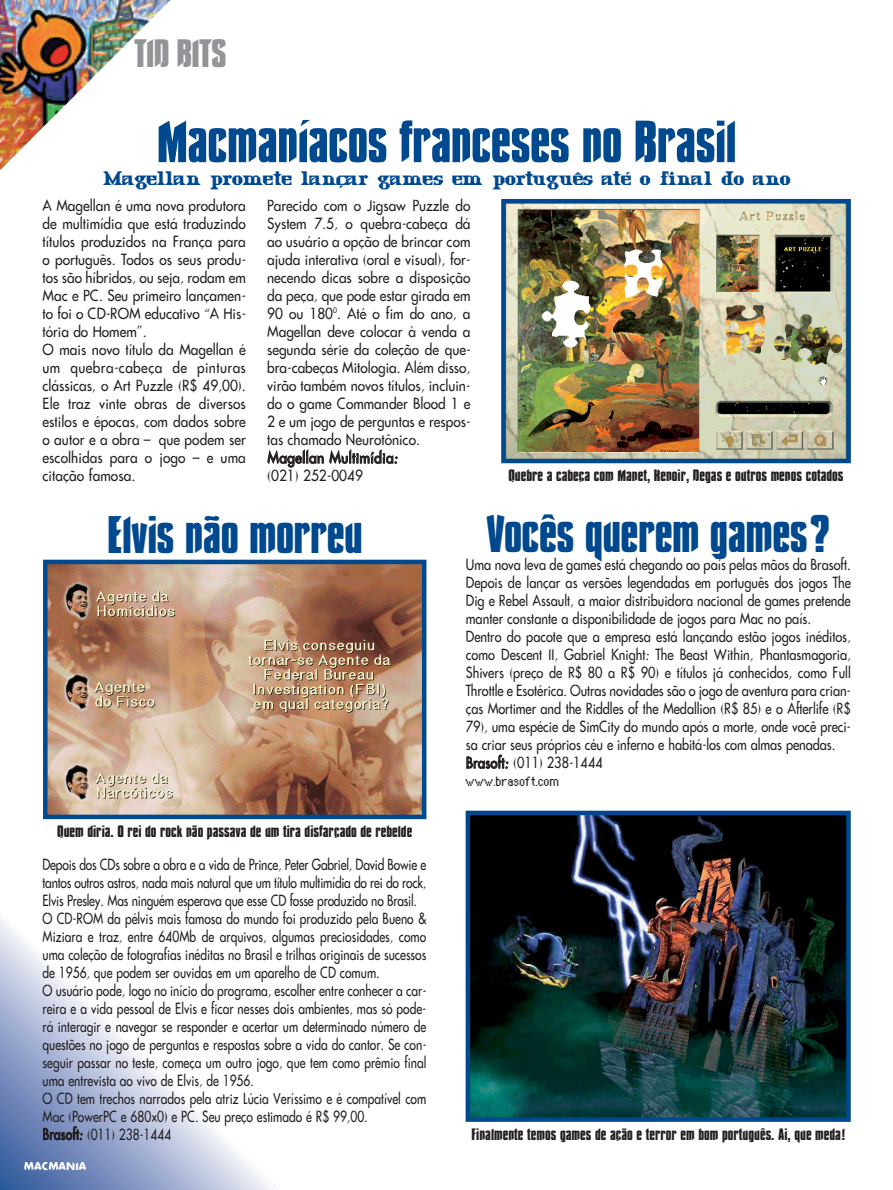
<style>
.page{position:relative;width:893px;height:1190px;background:#fff}
.page>*{position:absolute;margin:0;border:0;box-sizing:border-box;transform-origin:0 0}
.t1{font:700 54px "Compacta Vitima";letter-spacing:-.015em;color:#00498f}
.t2{font:700 48px "Compacta Vitima";letter-spacing:-.015em;color:#00498f}
.t3{font:700 36px "Compacta Vitima";letter-spacing:-.02em;color:#939497}
.t4{font:700 18px "Macmania";color:#00498f}
.t5{font:15px/18px "Futura Vitima";color:#231f1f;scale:.8 1}
.t6{font:15px/18px "Futura Vitima";color:#231f1f;scale:.91 1}
.t7{font:15px/18px "Futura Vitima";color:#231f1f;scale:.85 1}
.t8{font:700 15px "Compacta Vitima";color:#231f1f}
.t9{font:15px "Genoveva";color:#231f1f}
.t10{font:700 10.5px "Futura Vitima";color:#fff}
</style>
<div class="page">
<img style="left:0;top:0;width:171px;height:171px">
<svg style="left:0;top:919px;width:279px;height:271px"></svg>
<img style="left:506px;top:204px;width:339px;height:254px">
<div style="left:501px;top:199px;width:349px;height:264px;border:4px solid #00498f"></div>
<img style="left:470px;top:815px;width:375px;height:301px">
<div style="left:465px;top:810px;width:385px;height:311px;border:4px solid #00498f"></div>
<img style="left:48px;top:564px;width:373px;height:250px">
<div style="left:43px;top:559px;width:383px;height:260px;border:4px solid #00498f"></div>
<h3 class="t3" style="left:134px;top:37px;width:94px">TID BITS</h3>
<h1 class="t1" style="left:157px;top:118px;width:581px">Macmaníacos franceses no Brasil</h1>
<p class="t4" style="left:103px;top:171px;width:688px">Magellan promete lançar games em português até o final do ano</p>
<p class="t6" style="left:43px;top:197px;width:225px">A Magellan é uma nova produtora de multimídia que está traduzindo títulos produzidos na França para o português. Todos os seus produ&shy;tos são híbridos, ou seja, rodam em<br>Mac e PC. Seu primeiro lançamen&shy;to foi o CD-ROM educativo “A His&shy;tória do Homem”.<br>O mais novo título da Magellan é um quebra-cabeça de pinturas clássicas, o Art Puzzle (R$ 49,00).<br>Ele traz vinte obras de diversos estilos e épocas, com dados sobre o autor e a obra – que podem ser escolhidas para o jogo – e uma citação famosa.</p>
<p class="t6" style="left:267px;top:197px;width:225px">Parecido com o Jigsaw Puzzle do<br>System 7.5, o quebra-cabeça dá ao usuário a opção de brincar com ajuda interativa (oral e visual), for&shy;necendo dicas sobre a disposição da peça, que pode estar girada em<br>90 ou 180<sup>0</sup>. Até o fim do ano, a<br>Magellan deve colocar à venda a segunda série da coleção de que&shy;bra-cabeças Mitologia. Além disso, virão também novos títulos, incluin&shy;do o game Commander Blood 1 e<br>2 e um jogo de perguntas e respos&shy;tas chamado Neurotônico.<br>Magellan Multimídia:<br>(021) 252-0049</p>
<p class="t8" style="left:508px;top:469px;width:337px">Quebre a cabeça com Manet, Renoir, Degas e outros menos cotados</p>
<h2 class="t2" style="left:107px;top:513px;width:257px">Elvis não morreu</h2>
<p class="t8" style="left:57px;top:825px;width:356px">Quem diria. O rei do rock não passava de um tira disfarçado de rebelde</p>
<p class="t5" style="left:43px;top:855px;width:481px">Depois dos CDs sobre a obra e a vida de Prince, Peter Gabriel, David Bowie e tantos outros astros, nada mais natural que um título multimídia do rei do rock, Elvis Presley. Mas ninguém esperava que esse CD fosse produzido no Brasil.<br>O CD-ROM da pélvis mais famosa do mundo foi produzido pela Bueno &amp; Miziara e traz, entre 640Mb de arquivos, algumas preciosidades, como uma coleção de fotografias inéditas no Brasil e trilhas originais de sucessos de 1956, que podem ser ouvidas em um aparelho de CD comum.<br>O usuário pode, logo no início do programa, escolher entre conhecer a car&shy;reira e a vida pessoal de Elvis e ficar nesses dois ambientes, mas só pode&shy;rá interagir e navegar se responder e acertar um determinado número de questões no jogo de perguntas e respostas sobre a vida do cantor. Se con&shy;seguir passar no teste, começa um outro jogo, que tem como prêmio final uma entrevista ao vivo de Elvis, de 1956.<br>O CD tem trechos narrados pela atriz Lúcia Veríssimo e é compatível com Mac (PowerPC e 680x0) e PC. Seu preço estimado é R$ 99,00.<br>Brasoft: (011) 238-1444</p>
<p class="t10" style="left:24px;top:1161px;width:64px">MACMANIA</p>
<h2 class="t2" style="left:486px;top:513px;width:345px">Vocês querem games?</h2>
<p class="t7" style="left:466px;top:556px;width:454px">Uma nova leva de games está chegando ao país pelas mãos da Brasoft.<br>Depois de lançar as versões legendadas em português dos jogos The Dig e Rebel Assault, a maior distribuidora nacional de games pretende manter constante a disponibilidade de jogos para Mac no país.<br>Dentro do pacote que a empresa está lançando estão jogos inéditos, como Descent II, Gabriel Knight: The Beast Within, Phantasmagoria, Shivers (preço de R$ 80 a R$ 90) e títulos já conhecidos, como Full Throttle e Esotérica. Outras novidades são o jogo de aventura para crian&shy;ças Mortimer and the Riddles of the Medallion (R$ 85) e o Afterlife (R$ 79), uma espécie de SimCity do mundo após a morte, onde você preci&shy;sa criar seus próprios céu e inferno e habitá-los com almas penadas.<br>Brasoft: (011) 238-1444</p>
<p class="t9" style="left:466px;top:772px;width:95px">www.brasoft.com</p>
<p class="t8" style="left:471px;top:1127px;width:375px">Finalmente temos games de ação e terror em bom português. Ai, que meda!</p>
</div>
